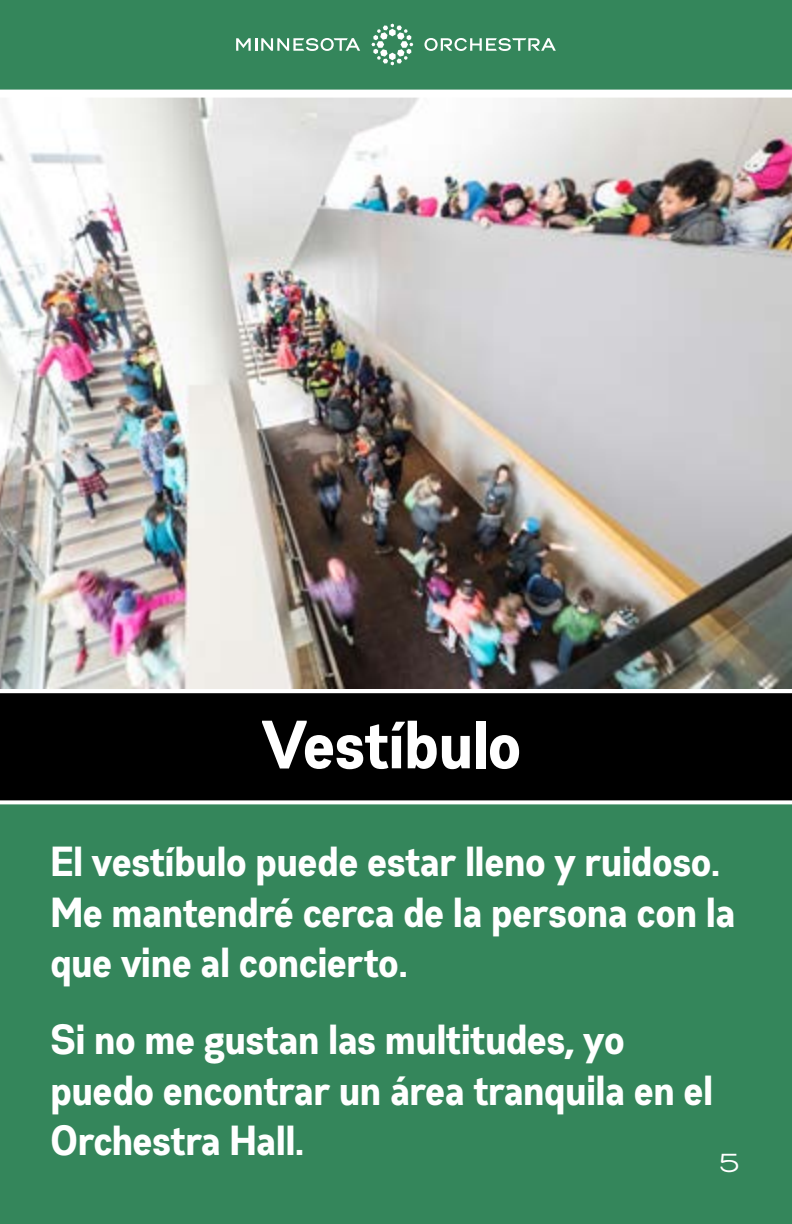
<style>
.page{position:relative;width:792px;height:1224px;background:#fff}
.page>*{position:absolute;margin:0;border:0;box-sizing:border-box;transform-origin:0 0}
.t1{font:700 68px "Gabriel Orchestra Cond";color:#fff}
.t2{font:700 42px/50.4px "Gabriel Orchestra Cond";color:#fff}
.t3{font:26px "Gabriel Orchestra Normal";color:#fff}
</style>
<div class="page">
<div style="left:0;top:721px;width:792px;height:503px;background:#34865b"></div>
<div style="left:0;top:0;width:792px;height:115px;background:#34865b"></div>
<svg style="left:424px;top:38px;width:132px;height:13px"></svg>
<svg style="left:236px;top:38px;width:124px;height:13px"></svg>
<svg style="left:371px;top:24px;width:42px;height:41px"></svg>
<div style="left:0;top:693px;width:792px;height:111px;background:#000"></div>
<img style="left:0;top:98px;width:792px;height:590px">
<div style="left:0;top:90px;width:792px;height:8px;background:#fff"></div>
<h1 class="t1" style="left:264px;top:705px;width:261px">Vestíbulo</h1>
<p class="t2" style="left:52px;top:836px;width:686px">El vestíbulo puede estar lleno y ruidoso.<br>Me mantendré cerca de la persona con la que vine al concierto.</p>
<p class="t2" style="left:52px;top:1015px;width:664px">Si no me gustan las multitudes, yo puedo encontrar un área tranquila en el<br>Orchestra Hall.</p>
<p class="t3" style="left:719px;top:1147px;width:22px">5</p>
</div>
